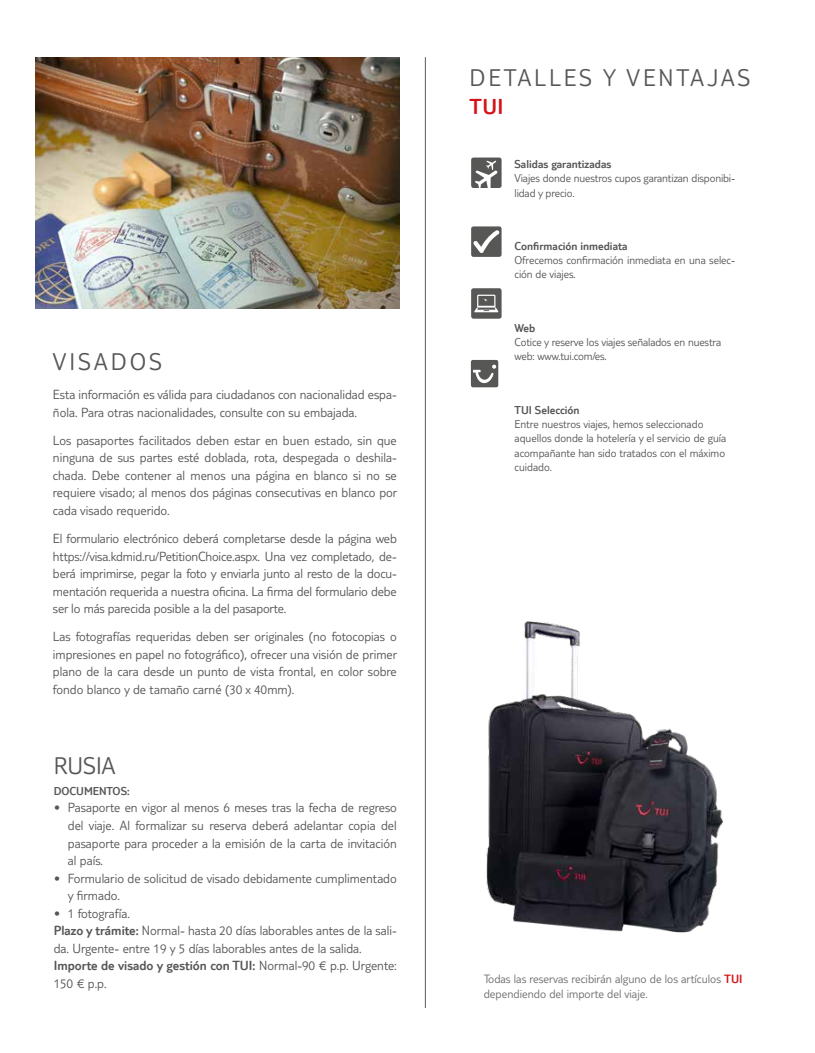
<style>
.page{position:relative;width:815px;height:1053px;background:#fff}
.page>*{position:absolute;margin:0;border:0;box-sizing:border-box;transform-origin:0 0}
.t1{font:300 25px "TUI Type";letter-spacing:.12em;color:#575756}
.t2{font:300 22.5px "TUI Type";color:#d51317}
.t3{font:300 13.75px/17.5px "TUI Type";color:#575756;text-align:justify}
.t4{font:300 12.5px/15px "TUI Type";color:#706f6f}
.t5{font:300 11.88px/14.2px "TUI Type";letter-spacing:-.005em;color:#575756}
.t6{font:300 11.88px "TUI Type";color:#575756}
.s1{font-style:inherit}
.s2{color:#d51317}
</style>
<div class="page">
<img style="left:486px;top:621px;width:237px;height:312px">
<hr style="left:425px;top:57px;width:1px;height:950px;background:#5c5c5b">
<img style="left:35px;top:57px;width:364px;height:251px">
<div style="left:470px;top:225px;width:33px;height:33px;background:#575756;border-radius:4px"></div>
<div style="left:469px;top:224px;width:35px;height:35px;border:2px solid #fff;border-radius:4px"></div>
<svg style="left:473px;top:230px;width:26px;height:23px"></svg>
<div style="left:470px;top:287px;width:33px;height:33px;background:#575756;border-radius:4px"></div>
<div style="left:469px;top:286px;width:35px;height:35px;border:2px solid #fff;border-radius:4px"></div>
<svg style="left:474px;top:294px;width:24px;height:18px"></svg>
<div style="left:470px;top:156px;width:33px;height:33px;background:#575756;border-radius:4px"></div>
<svg style="left:475px;top:161px;width:23px;height:26px"></svg>
<div style="left:469px;top:155px;width:35px;height:35px;border:2px solid #fff;border-radius:4px"></div>
<div style="left:470px;top:359px;width:29px;height:29px;background:#575756;border-radius:3px"></div>
<div style="left:469px;top:357px;width:32px;height:32px;border:2px solid #fff;border-radius:3px"></div>
<svg style="left:473px;top:364px;width:23px;height:19px"></svg>
<h1 class="t1" style="left:53px;top:348px;width:111px">VISADOS</h1>
<p class="t3" style="left:53px;top:385px;width:345px">Esta información es válida para ciudadanos con nacionalidad espa&shy;ñola. Para otras nacionalidades, consulte con su embajada.</p>
<p class="t3" style="left:53px;top:431px;width:346px">Los pasaportes facilitados deben estar en buen estado, sin que ninguna de sus partes esté doblada, rota, despegada o deshila&shy;chada. Debe contener al menos una página en blanco si no se requiere visado; al menos dos páginas consecutivas en blanco por cada visado requerido.</p>
<p class="t3" style="left:53px;top:529px;width:345px">El formulario electrónico deberá completarse desde la página web https://visa.kdmid.ru/PetitionChoice.aspx. Una vez completado, de&shy;berá imprimirse, pegar la foto y enviarla junto al resto de la docu&shy;mentación requerida a nuestra oficina. La firma del formulario debe ser lo más parecida posible a la del pasaporte.</p>
<p class="t3" style="left:53px;top:627px;width:346px">Las fotografías requeridas deben ser originales (no fotocopias o impresiones en papel no fotográfico), ofrecer una visión de primer plano de la cara desde un punto de vista frontal, en color sobre fondo blanco y de tamaño carné (30 x 40mm).</p>
<h1 class="t1" style="left:54px;top:751px;width:63px">RUSIA</h1>
<p class="t6" style="left:54px;top:784px;width:77px">DOCUMENTOS:</p>
<p class="t3" style="left:68px;top:798px;width:331px;text-indent:-14px">• Pasaporte en vigor al menos 6 meses tras la fecha de regreso del viaje. Al formalizar su reserva deberá adelantar copia del pasaporte para proceder a la emisión de la carta de invitación al país.</p>
<p class="t3" style="left:68px;top:868px;width:330px;text-indent:-14px">• Formulario de solicitud de visado debidamente cumplimentado y firmado.</p>
<p class="t3" style="left:54px;top:903px;width:345px;text-align:left">• 1 fotografía.<br><span class="s1">Plazo y trámite:</span> Normal- hasta 20 días laborables antes de la sali&shy;da. Urgente- entre 19 y 5 días laborables antes de la salida.<br><span class="s1">Importe de visado y gestión con TUI:</span> Normal-90 € p.p. Urgente:<br>150 € p.p.</p>
<h1 class="t1" style="left:470px;top:64px;width:282px">DETALLES Y VENTAJAS</h1>
<h2 class="t2" style="left:470px;top:93px;width:36px">TUI</h2>
<p class="t6" style="left:514px;top:157px;width:98px">Salidas garantizadas</p>
<p class="t5" style="left:514px;top:171px;width:222px">Viajes donde nuestros cupos garantizan disponibi&shy;lidad y precio.</p>
<p class="t6" style="left:514px;top:239px;width:115px">Confirmación inmediata</p>
<p class="t5" style="left:514px;top:253px;width:222px">Ofrecemos confirmación inmediata en una selec&shy;ción de viajes.</p>
<p class="t6" style="left:514px;top:321px;width:22px">Web</p>
<p class="t5" style="left:514px;top:335px;width:208px">Cotice y reserve los viajes señalados en nuestra web: www.tui.com/es.</p>
<p class="t6" style="left:514px;top:403px;width:67px">TUI Selección</p>
<p class="t5" style="left:514px;top:417px;width:213px">Entre nuestros viajes, hemos seleccionado aquellos donde la hotelería y el servicio de guía acompañante han sido tratados con el máximo cuidado.</p>
<p class="t4" style="left:484px;top:970px;width:260px">Todas las reservas recibirán alguno de los artículos <span class="s2">TUI </span>dependiendo del importe del viaje.</p>
</div>
